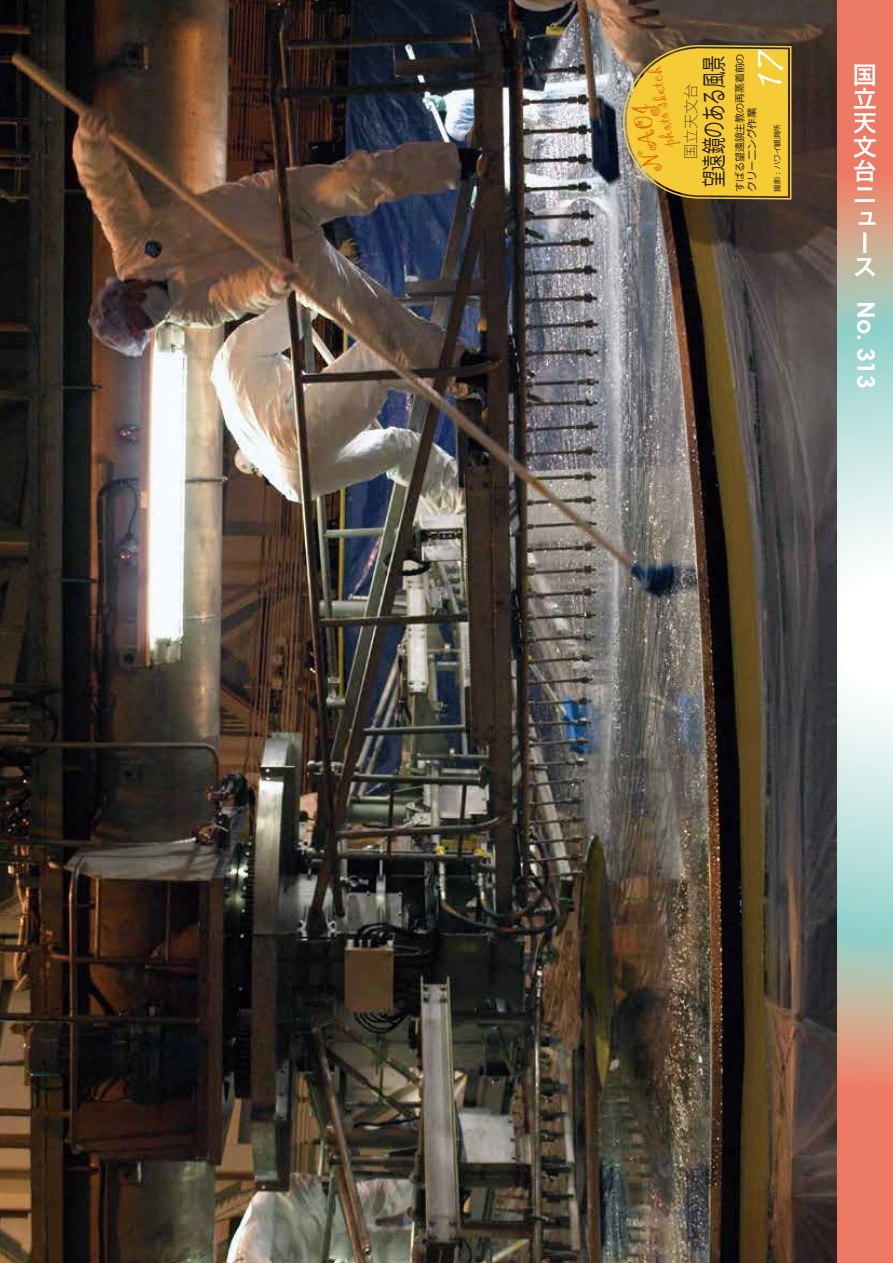
<style>
.page{position:relative;width:893px;height:1263px;background:#fff}
.page>*{position:absolute;margin:0;border:0;box-sizing:border-box;transform-origin:0 0}
.t1{font:51px "Caflisch Script Pro";color:#fff}
.t2{font:25.5px "Gigi";color:#de6c07}
.t3{font:24.75px "Koz Go Pr 6 N";color:#221815;scale:.67 1}
.t4{font:700 24px "Century Gothic";color:#fff}
.t5{font:16.95px "Gigi";color:#de6c07}
.t6{font:200 15px "Koz Go Pr 6 N";color:#221815}
.t7{font:10.5px/12px "Meiryo";color:#221815;scale:.94 1}
.t8{font:7.5px "Meiryo";color:#221815}
</style>
<div class="page">
<img style="left:0;top:0;width:838px;height:1263px">
<svg style="left:622px;top:44px;width:170px;height:156px;background:#dfba3c"></svg>
<svg style="left:838px;top:0;width:55px;height:1263px"></svg>
<svg style="left:853px;top:64px;width:23px;height:138px"></svg>
<svg style="left:859px;top:212px;width:16px;height:13px"></svg>
<svg style="left:854px;top:232px;width:21px;height:45px"></svg>
<h1 class="t1" style="left:742px;top:94px;width:45px;rotate:-90deg">17</h1>
<h3 class="t5" style="left:659px;top:150px;width:84px;rotate:-100deg">photo sketch</h3>
<p class="t7" style="left:735px;top:192px;width:148px;rotate:-90deg">すばる望遠鏡主教の再蒸着前のクリーニング作業</p>
<h3 class="t3" style="left:700px;top:187px;width:199px;rotate:-90deg">望遠鏡のある風景</h3>
<h3 class="t6" style="left:682px;top:159px;width:76px;rotate:-90deg">国立天文台</h3>
<h2 class="t2" style="left:636px;top:174px;width:69px;rotate:-100deg">NAOJ</h2>
<p class="t8" style="left:772px;top:192px;width:69px;rotate:-90deg">撮影：ハワイ観測所</p>
<h3 class="t4" style="left:884px;top:301px;width:88px;rotate:90deg">No. 313</h3>
</div>
